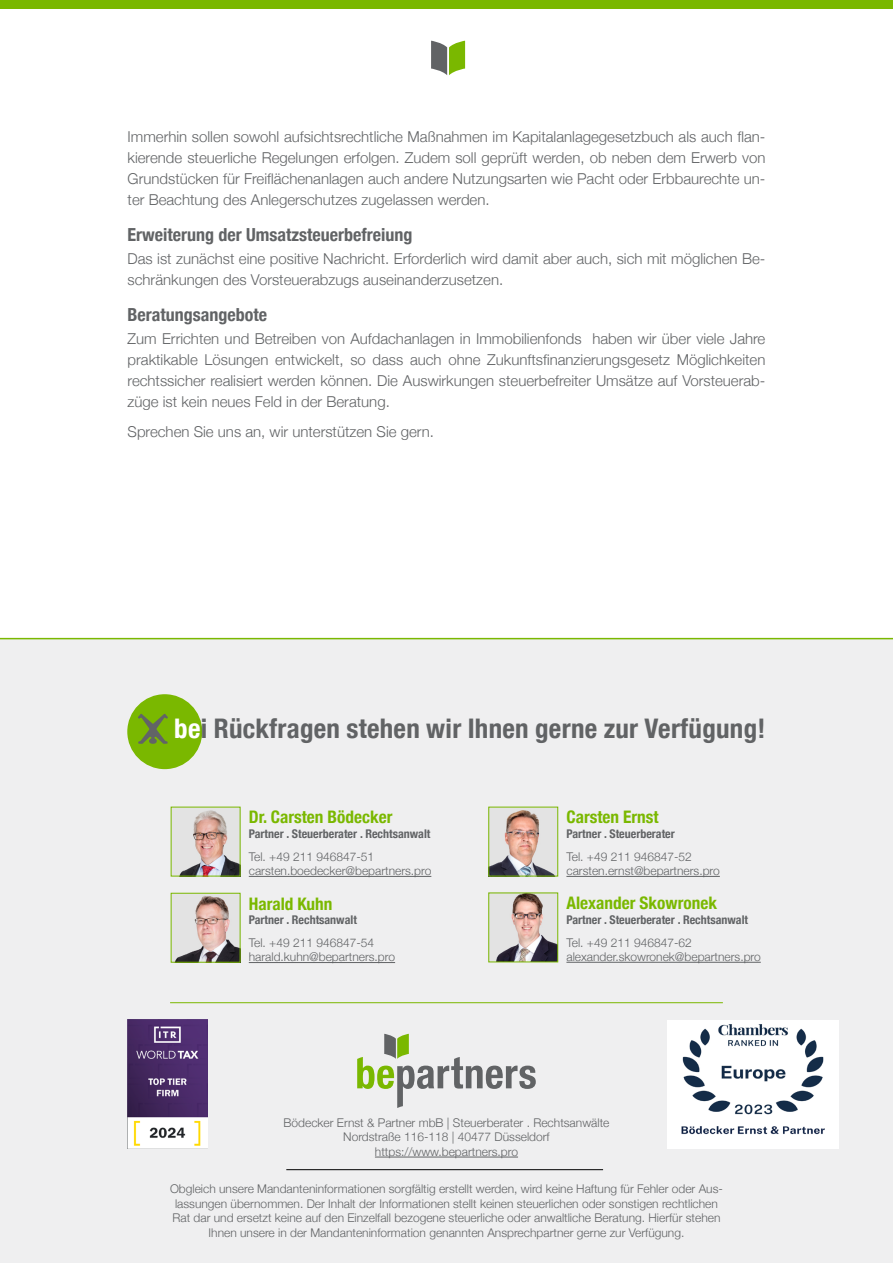
<style>
.page{position:relative;width:893px;height:1263px;background:#fff}
.page>*{position:absolute;margin:0;border:0;box-sizing:border-box;transform-origin:0 0}
.t1{font:700 condensed 27px "Helvetica Neue LT Com";letter-spacing:.01em;color:#616365}
.t2{font:700 condensed 18px "Helvetica Neue";color:#616365}
.t3{font:700 condensed 17.25px "Helvetica Neue";color:#7ab800}
.t4{font:300 15px/21px "Helvetica Neue";color:#616365;text-align:justify}
.t5{font:300 12px/14.4px "Helvetica Neue";color:#616365}
.t6{font:700 condensed 12px "Helvetica Neue";color:#616365}
.s1{color:#fff}
</style>
<div class="page">
<div style="left:0;top:0;width:893px;height:9px;background:#7ab800"></div>
<svg style="left:431px;top:41px;width:34px;height:34px"></svg>
<div style="left:0;top:638px;width:893px;height:625px;background:#efeff0"></div>
<hr style="left:286px;top:1169px;width:317px;height:1px;background:#000">
<hr style="left:375px;top:1157px;width:143px;height:1px;background:#616365">
<svg style="left:357px;top:1034px;width:179px;height:74px"></svg>
<hr style="left:170px;top:1002px;width:553px;height:1px;background:#7ab800">
<img style="left:128px;top:1019px;width:79px;height:129px">
<img style="left:668px;top:1020px;width:171px;height:128px">
<div style="left:128px;top:695px;width:73px;height:73px;background:#7ab800;border-radius:50%"></div>
<div style="left:127px;top:694px;width:75px;height:75px;border:2px solid #7ab800;border-radius:50%"></div>
<svg style="left:138px;top:713px;width:30px;height:31px"></svg>
<img style="left:491px;top:895px;width:65px;height:65px">
<hr style="left:566px;top:962px;width:195px;height:1px;background:#616365">
<img style="left:173px;top:895px;width:65px;height:65px">
<hr style="left:249px;top:962px;width:146px;height:1px;background:#616365">
<img style="left:491px;top:809px;width:65px;height:65px">
<hr style="left:566px;top:876px;width:154px;height:1px;background:#616365">
<img style="left:173px;top:809px;width:65px;height:65px">
<hr style="left:249px;top:876px;width:182px;height:1px;background:#616365">
<p class="t4" style="left:128px;top:125px;width:639px">Immerhin sollen sowohl aufsichtsrechtliche Maßnahmen im Kapitalanlagegesetzbuch als auch flan&shy;kierende steuerliche Regelungen erfolgen. Zudem soll geprüft werden, ob neben dem Erwerb von Grundstücken für Freiflächenanlagen auch andere Nutzungsarten wie Pacht oder Erbbaurechte un&shy;ter Beachtung des Anlegerschutzes zugelassen werden.</p>
<p class="t2" style="left:128px;top:220px;width:286px">Erweiterung der Umsatzsteuerbefreiung</p>
<p class="t4" style="left:128px;top:247px;width:639px">Das ist zunächst eine positive Nachricht. Erforderlich wird damit aber auch, sich mit möglichen Be&shy;schränkungen des Vorsteuerabzugs auseinanderzusetzen.</p>
<p class="t2" style="left:128px;top:300px;width:141px">Beratungsangebote</p>
<p class="t4" style="left:128px;top:327px;width:639px">Zum Errichten und Betreiben von Aufdachanlagen in Immobilienfonds haben wir über viele Jahre praktikable Lösungen entwickelt, so dass auch ohne Zukunftsfinanzierungsgesetz Möglichkeiten rechtssicher realisiert werden können. Die Auswirkungen steuerbefreiter Umsätze auf Vorsteuerab&shy;züge ist kein neues Feld in der Beratung.</p>
<p class="t4" style="left:128px;top:420px;width:308px">Sprechen Sie uns an, wir unterstützen Sie gern.</p>
<h1 class="t1" style="left:174px;top:712px;width:593px"><span class="s1">be</span>i Rückfragen stehen wir Ihnen gerne zur Verfügung!</h1>
<p class="t3" style="left:249px;top:803px;width:145px">Dr. Carsten Bödecker</p>
<p class="t6" style="left:249px;top:824px;width:183px">Partner . Steuerberater . Rechtsanwalt</p>
<p class="t5" style="left:249px;top:848px;width:184px">Tel. +49 211 946847-51 carsten.boedecker@bepartners.pro</p>
<p class="t3" style="left:249px;top:889px;width:85px">Harald Kuhn</p>
<p class="t6" style="left:249px;top:910px;width:110px">Partner . Rechtsanwalt</p>
<p class="t5" style="left:249px;top:934px;width:148px">Tel. +49 211 946847-54 harald.kuhn@bepartners.pro</p>
<p class="t3" style="left:566px;top:803px;width:94px">Carsten Ernst</p>
<p class="t6" style="left:566px;top:824px;width:110px">Partner . Steuerberater</p>
<p class="t5" style="left:566px;top:848px;width:155px">Tel. +49 211 946847-52 carsten.ernst@bepartners.pro</p>
<p class="t3" style="left:566px;top:889px;width:152px">Alexander Skowronek</p>
<p class="t6" style="left:566px;top:909px;width:183px">Partner . Steuerberater . Rechtsanwalt</p>
<p class="t5" style="left:566px;top:934px;width:196px">Tel. +49 211 946847-62 alexander.skowronek@bepartners.pro</p>
<p class="t5" style="left:284px;top:1115px;width:327px;text-align:center">Bödecker Ernst &amp; Partner mbB | Steuerberater . Rechtsanwälte<br>Nordstraße 116-118 | 40477 Düsseldorf https://www.bepartners.pro</p>
<p class="t5" style="left:170px;top:1181px;width:554px;text-align:center">Obgleich unsere Mandanteninformationen sorgfältig erstellt werden, wird keine Haftung für Fehler oder Aus&shy;lassungen übernommen. Der Inhalt der Informationen stellt keinen steuerlichen oder sonstigen rechtlichen Rat dar und ersetzt keine auf den Einzelfall bezogene steuerliche oder anwaltliche Beratung. Hierfür stehen Ihnen unsere in der Mandanteninformation genannten Ansprechpartner gerne zur Verfügung.</p>
</div>
